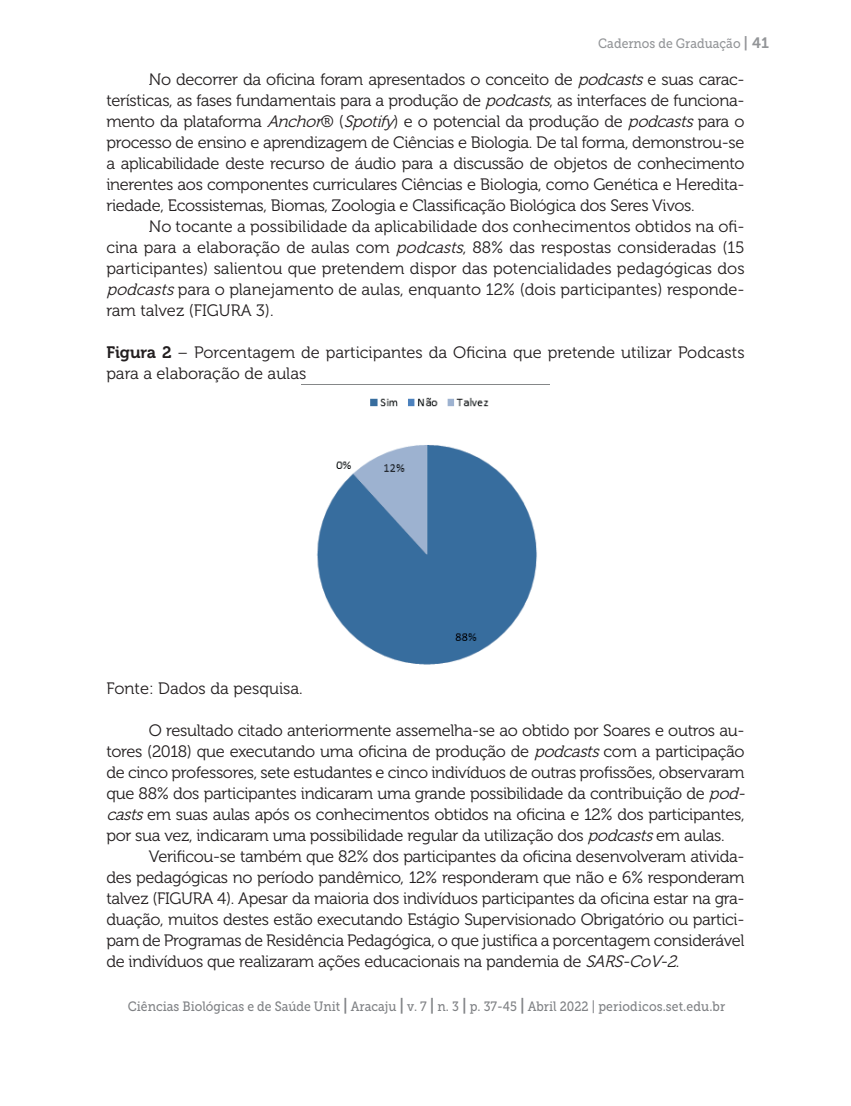
<style>
.page{position:relative;width:851px;height:1106px;background:#fff}
.page>*{position:absolute;margin:0;border:0;box-sizing:border-box;transform-origin:0 0}
.t1{font:16.5px/21px "Museo 300";letter-spacing:-.02em;color:#231f20;text-align:justify}
.t2{font:16.5px/21px "Museo 300";color:#231f20}
.t3{font:13.5px "Museo Slab 500";color:#808285;scale:.9 1}
.t4{font:13.5px "Museo Slab 500";color:#939598;scale:.9 1}
.s1{font-family:"Museo 700";font-size:15px}
.s2{font-style:italic}
.s3{font-family:"Museo 700"}
.s4{font-family:"Museo 700";font-size:16.5px}
</style>
<div class="page">
<img style="left:301px;top:384px;width:248px;height:281px">
<p class="t4" style="left:598px;top:36px;width:191px">Cadernos de Graduação <span class="s1">| 41</span></p>
<p class="t1" style="left:106px;top:69px;width:639px;text-indent:43px">No decorrer da oficina foram apresentados o conceito de <span class="s2">podcasts</span>e suas carac&shy;terísticas, as fases fundamentais para a produção de <span class="s2">podcasts</span>, as interfaces de funciona&shy;mento da plataforma <span class="s2">Anchor</span>® (<span class="s2">Spotify</span>) e o potencial da produção de <span class="s2">podcasts</span>para o processo de ensino e aprendizagem de Ciências e Biologia. De tal forma, demonstrou-se a aplicabilidade deste recurso de áudio para a discussão de objetos de conhecimento inerentes aos componentes curriculares Ciências e Biologia, como Genética e Heredita&shy;riedade, Ecossistemas, Biomas, Zoologia e Classificação Biológica dos Seres Vivos.</p>
<p class="t1" style="left:106px;top:216px;width:639px;text-indent:43px">No tocante a possibilidade da aplicabilidade dos conhecimentos obtidos na ofi&shy;cina para a elaboração de aulas com <span class="s2">podcasts</span>, 88% das respostas consideradas (15 participantes) salientou que pretendem dispor das potencialidades pedagógicas dos <span class="s2">podcasts</span>para o planejamento de aulas, enquanto 12% (dois participantes) responde&shy;ram talvez (FIGURA 3).</p>
<p class="t2" style="left:106px;top:342px;width:639px"><span class="s3">Figura 2</span> – Porcentagem de participantes da Oficina que pretende utilizar Podcasts para a elaboração de aulas</p>
<p class="t2" style="left:106px;top:678px;width:198px">Fonte: Dados da pesquisa.</p>
<p class="t1" style="left:106px;top:720px;width:644px;text-align:left;text-indent:43px">O resultado citado anteriormente assemelha-se ao obtido por Soares e outros au&shy;tores (2018) que executando uma oficina de produção de <span class="s2">podcasts</span>com a participação de cinco professores, sete estudantes e cinco indivíduos de outras profissões, observaram que 88% dos participantes indicaram uma grande possibilidade da contribuição de <span class="s2">pod&shy;casts</span>em suas aulas após os conhecimentos obtidos na oficina e 12% dos participantes, por sua vez, indicaram uma possibilidade regular da utilização dos <span class="s2">podcasts</span>em aulas.</p>
<p class="t1" style="left:106px;top:846px;width:639px;text-indent:43px">Verificou-se também que 82% dos participantes da oficina desenvolveram ativida&shy;des pedagógicas no período pandêmico, 12% responderam que não e 6% responderam talvez (FIGURA 4). Apesar da maioria dos indivíduos participantes da oficina estar na gra&shy;duação, muitos destes estão executando Estágio Supervisionado Obrigatório ou partici&shy;pam de Programas de Residência Pedagógica, o que justifica a porcentagem considerável de indivíduos que realizaram ações educacionais na pandemia de <span class="s2">SARS-CoV-2</span>.</p>
<p class="t3" style="left:128px;top:999px;width:665px">Ciências Biológicas e de Saúde Unit <span class="s4">|</span> Aracaju <span class="s4">|</span> v. 7 <span class="s4">|</span> n. 3 <span class="s4">|</span> p. 37-45 <span class="s4">|</span> Abril 2022 | periodicos.set.edu.br</p>
</div>
